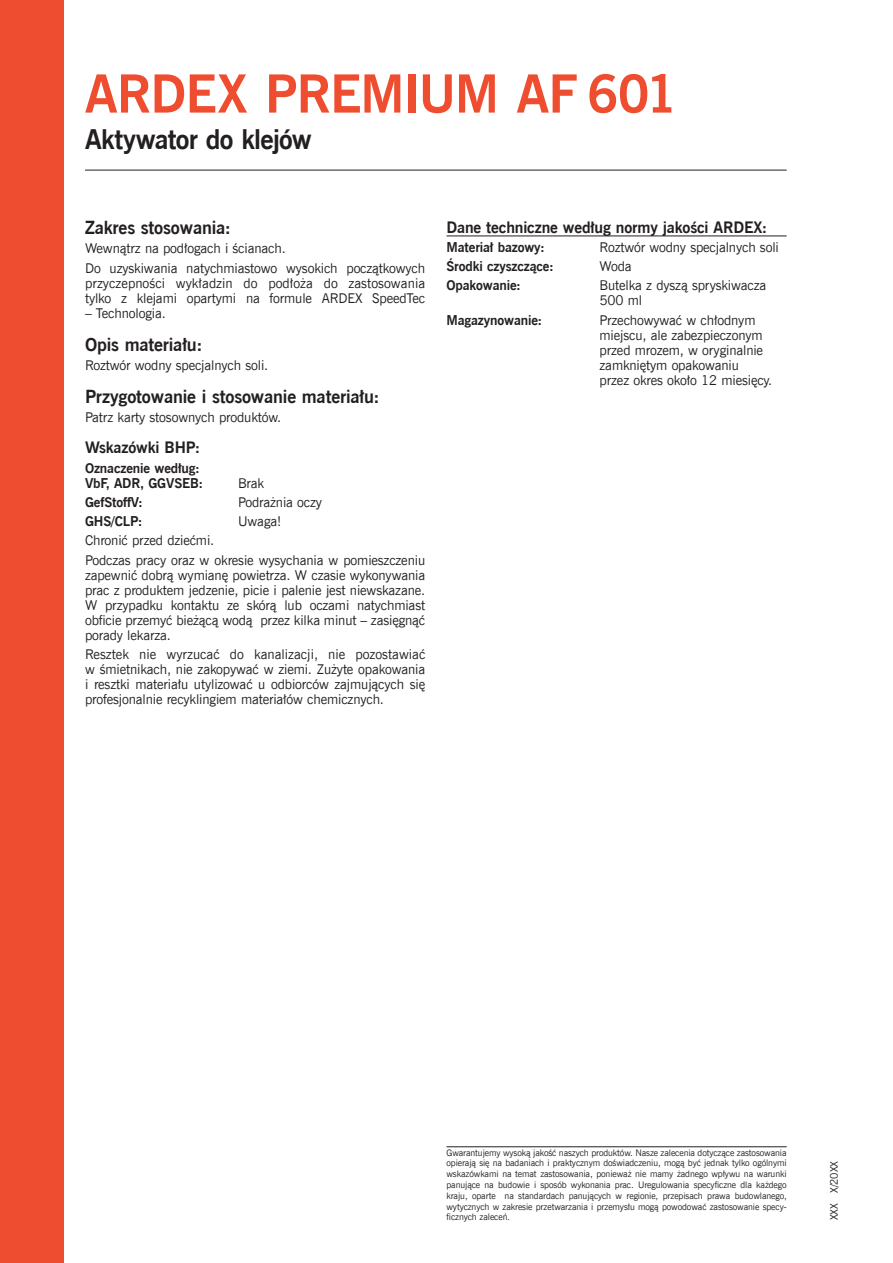
<style>
.page{position:relative;width:893px;height:1263px;background:#fff}
.page>*{position:absolute;margin:0;border:0;box-sizing:border-box;transform-origin:0 0}
.t1{font:700 52.5px "News Goth EU";letter-spacing:-.025em;color:#ef4d2f}
.t2{font:700 27px "News Goth EU";letter-spacing:-.03em;color:#231f20}
.t3{font:700 18px "News Goth EU";letter-spacing:-.01em;color:#231f20}
.t4{font:700 15.75px "News Goth EU";letter-spacing:-.01em;color:#231f20}
.t5{font:13.5px/15px "News Goth EU";letter-spacing:-.01em;color:#231f20}
.t6{font:700 13.5px/15px "News Goth EU";letter-spacing:-.01em;color:#231f20}
.t7{font:10.5px "News Goth EU";letter-spacing:-.01em;color:#231f20}
.t8{font:9px/10.8px "News Goth EU";letter-spacing:-.01em;color:#231f20;text-align:justify}
</style>
<div class="page">
<div style="left:0;top:0;width:64px;height:1263px;background:#ef4d2f"></div>
<hr style="left:85px;top:170px;width:702px;height:1px;background:#231f20">
<hr style="left:446px;top:236px;width:341px;height:1px;background:#231f20">
<hr style="left:446px;top:1146px;width:341px;height:1px;background:#231f20">
<h1 class="t1" style="left:85px;top:61px;width:594px">ARDEX PREMIUM AF 601</h1>
<h2 class="t2" style="left:85px;top:122px;width:228px">Aktywator do klejów</h2>
<h3 class="t3" style="left:85px;top:216px;width:148px">Zakres stosowania:</h3>
<p class="t5" style="left:85px;top:239px;width:342px;line-height:19.2px">Wewnątrz na podłogach i ścianach.<br>Do uzyskiwania natychmiastowo wysokich początkowych</p>
<p class="t5" style="left:85px;top:276px;width:342px">przyczepności wykładzin do podłoża do zastosowania tylko z klejami opartymi na formule ARDEX SpeedTec</p>
<p class="t5" style="left:85px;top:306px;width:82px">– Technologia.</p>
<h3 class="t3" style="left:85px;top:333px;width:119px">Opis materiału:</h3>
<p class="t5" style="left:85px;top:358px;width:185px">Roztwór wodny specjalnych soli.</p>
<h3 class="t3" style="left:85px;top:385px;width:296px">Przygotowanie i stosowanie materiału:</h3>
<p class="t5" style="left:85px;top:410px;width:198px">Patrz karty stosownych produktów.</p>
<p class="t4" style="left:85px;top:438px;width:117px">Wskazówki BHP:</p>
<p class="t6" style="left:85px;top:461px;width:120px">Oznaczenie według:<br>VbF, ADR, GGVSEB:</p>
<p class="t5" style="left:238px;top:476px;width:28px">Brak</p>
<p class="t6" style="left:85px;top:495px;width:59px">GefStoffV:</p>
<p class="t5" style="left:238px;top:495px;width:85px">Podrażnia oczy</p>
<p class="t6" style="left:85px;top:514px;width:59px">GHS/CLP:</p>
<p class="t5" style="left:238px;top:514px;width:45px">Uwaga!</p>
<p class="t5" style="left:85px;top:531px;width:342px;line-height:19.2px">Chronić przed dziećmi.<br>Podczas pracy oraz w okresie wysychania w pomieszczeniu</p>
<p class="t5" style="left:85px;top:568px;width:342px;text-align:justify">zapewnić dobrą wymianę powietrza. W czasie wykonywania prac z produktem jedzenie, picie i palenie jest niewskazane.<br>W przypadku kontaktu ze skórą lub oczami natychmiast obficie przemyć bieżącą wodą przez kilka minut – zasięgnąć porady lekarza.</p>
<p class="t5" style="left:85px;top:647px;width:342px;text-align:justify">Resztek nie wyrzucać do kanalizacji, nie pozostawiać w śmietnikach, nie zakopywać w ziemi. Zużyte opakowania i resztki materiału utylizować u odbiorców zajmujących się profesjonalnie recyklingiem materiałów chemicznych.</p>
<p class="t4" style="left:446px;top:217px;width:322px">Dane techniczne według normy jakości ARDEX:</p>
<p class="t6" style="left:446px;top:240px;width:100px">Materiał bazowy:</p>
<p class="t5" style="left:600px;top:240px;width:181px">Roztwór wodny specjalnych soli</p>
<p class="t6" style="left:446px;top:259px;width:109px">Środki czyszczące:</p>
<p class="t5" style="left:600px;top:259px;width:34px">Woda</p>
<p class="t6" style="left:446px;top:278px;width:76px">Opakowanie:</p>
<p class="t5" style="left:600px;top:278px;width:168px">Butelka z dyszą spryskiwacza<br>500 ml</p>
<p class="t6" style="left:446px;top:313px;width:97px">Magazynowanie:</p>
<p class="t5" style="left:600px;top:313px;width:174px">Przechowywać w chłodnym miejscu, ale zabezpieczonym przed mrozem, w oryginalnie zamkniętym opakowaniu<br>przez okres około 12 miesięcy.</p>
<p class="t8" style="left:446px;top:1147px;width:342px">Gwarantujemy wysoką jakość naszych produktów. Nasze zalecenia dotyczące zastosowania opierają się na badaniach i praktycznym doświadczeniu, mogą być jednak tylko ogólnymi wskazówkami na temat zastosowania, ponieważ nie mamy żadnego wpływu na warunki panujące na budowie i sposób wykonania prac. Uregulowania specyficzne dla każdego kraju, oparte na standardach panujących w regionie, przepisach prawa budowlanego, wytycznych w zakresie przetwarzania i przemysłu mogą powodować zastosowanie specy&shy;ficznych zaleceń.</p>
<p class="t7" style="left:828px;top:1220px;width:61px;rotate:-90deg">XXX X/20XX</p>
</div>
